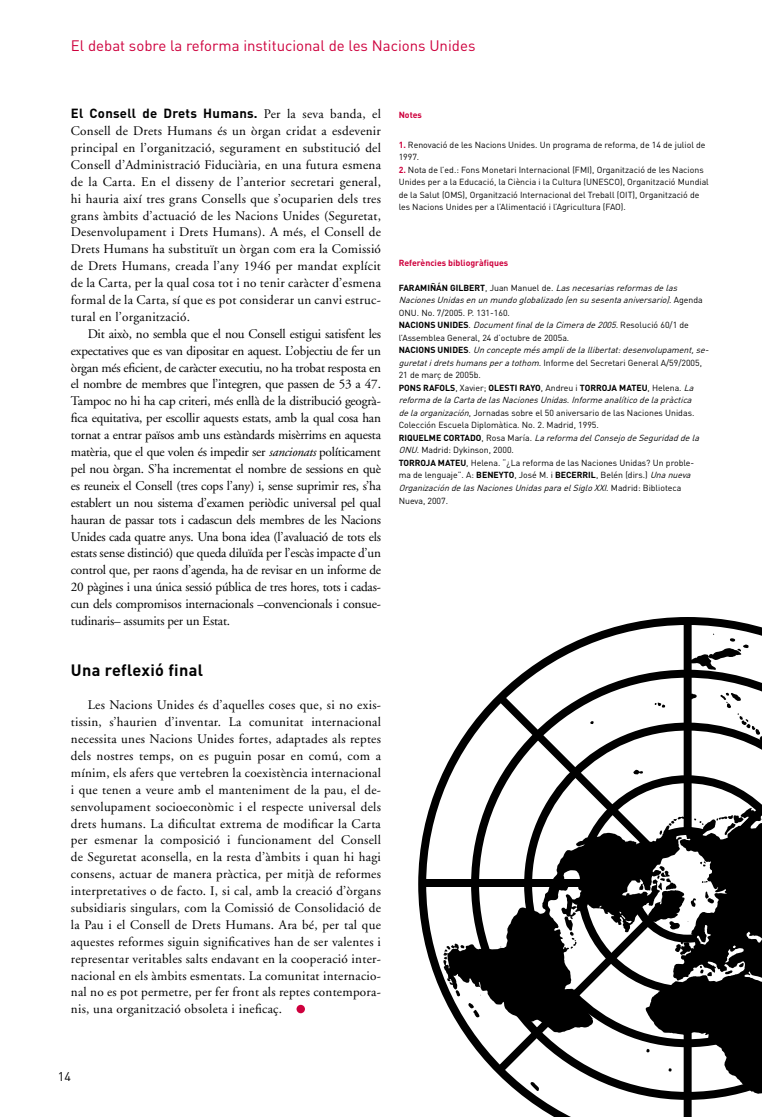
<style>
.page{position:relative;width:762px;height:1117px;background:#fff}
.page>*{position:absolute;margin:0;border:0;box-sizing:border-box;transform-origin:0 0}
.t1{font:700 16.25px "DIN";letter-spacing:.02em;color:#000}
.t2{font:15px "DIN";color:#ce003d}
.t3{font:13.12px/16.9px "Adobe Garamond";letter-spacing:.02em;color:#000;text-align:justify}
.t4{font:700 13.12px "DIN";letter-spacing:.02em;color:#000}
.t5{font:12.5px "DIN";color:#000}
.t6{font:8.75px/12.5px "DIN";color:#000}
.t7{font:700 8.75px "DIN";color:#ce003d}
.s1{font-family:"Adobe Garamond";font-weight:400}
.s2{font-style:italic}
.s3{font-weight:700;color:#ce003d}
.s4{font-weight:700}
</style>
<div class="page">
<svg style="left:296px;top:1004px;width:9px;height:8px"></svg>
<svg style="left:418px;top:617px;width:344px;height:499px"></svg>
<p class="t2" style="left:71px;top:36px;width:406px">El debat sobre la reforma institucional de les Nacions Unides</p>
<p class="t4" style="left:71px;top:105px;width:312px">El Consell de Drets Humans. <span class="s1">Per la seva banda, el</span></p>
<p class="t3" style="left:71px;top:123px;width:312px">Consell de Drets Humans és un òrgan cridat a esdevenir principal en l’organització, segurament en substitució del Consell d’Administració Fiduciària, en una futura esmena de la Carta. En el disseny de l’anterior secretari general, hi hauria així tres grans Consells que s’ocuparien dels tres grans àmbits d’actuació de les Nacions Unides (Seguretat, Desenvolupament i Drets Humans). A més, el Consell de Drets Humans ha substituït un òrgan com era la Comissió de Drets Humans, creada l’any 1946 per mandat explícit de la Carta, per la qual cosa tot i no tenir caràcter d’esmena formal de la Carta, sí que es pot considerar un canvi estruc&shy;tural en l’organització.</p>
<p class="t3" style="left:71px;top:325px;width:312px;text-indent:17px">Dit això, no sembla que el nou Consell estigui satisfent les expectatives que es van dipositar en aquest. L’objectiu de fer un òrgan més eficient, de caràcter executiu, no ha trobat resposta en el nombre de membres que l’integren, que passen de 53 a 47.<br>Tampoc no hi ha cap criteri, més enllà de la distribució geogrà&shy;fica equitativa, per escollir aquests estats, amb la qual cosa han tornat a entrar països amb uns estàndards misèrrims en aquesta matèria, que el que volen és impedir ser <span class="s2">sancionats</span> políticament pel nou òrgan. S’ha incrementat el nombre de sessions en què es reuneix el Consell (tres cops l’any) i, sense suprimir res, s’ha establert un nou sistema d’examen periòdic universal pel qual hauran de passar tots i cadascun dels membres de les Nacions Unides cada quatre anys. Una bona idea (l’avaluació de tots els estats sense distinció) que queda diluïda per l’escàs impacte d’un control que, per raons d’agenda, ha de revisar en un informe de 20 pàgines i una única sessió pública de tres hores, tots i cadas&shy;cun dels compromisos internacionals –convencionals i consue&shy;tudinaris– assumits per un Estat.</p>
<p class="t1" style="left:71px;top:659px;width:134px">Una reflexió final</p>
<p class="t3" style="left:71px;top:696px;width:312px;text-indent:17px">Les Nacions Unides és d’aquelles coses que, si no exis&shy;tissin, s’haurien d’inventar. La comunitat internacional necessita unes Nacions Unides fortes, adaptades als reptes dels nostres temps, on es puguin posar en comú, com a mínim, els afers que vertebren la coexistència internacional i que tenen a veure amb el manteniment de la pau, el de&shy;senvolupament socioeconòmic i el respecte universal dels drets humans. La dificultat extrema de modificar la Carta per esmenar la composició i funcionament del Consell de Seguretat aconsella, en la resta d’àmbits i quan hi hagi consens, actuar de manera pràctica, per mitjà de reformes interpretatives o de facto. I, si cal, amb la creació d’òrgans subsidiaris singulars, com la Comissió de Consolidació de la Pau i el Consell de Drets Humans. Ara bé, per tal que aquestes reformes siguin significatives han de ser valentes i representar veritables salts endavant en la cooperació inter&shy;nacional en els àmbits esmentats. La comunitat internacio&shy;nal no es pot permetre, per fer front als reptes contempora&shy;nis, una organització obsoleta i ineficaç.</p>
<p class="t7" style="left:399px;top:109px;width:25px">Notes</p>
<p class="t6" style="left:399px;top:138px;width:308px"><span class="s3">1.</span> Renovació de les Nacions Unides. Un programa de reforma, de 14 de juliol de<br>1997.</p>
<p class="t6" style="left:399px;top:163px;width:312px"><span class="s3">2.</span> Nota de l’ed.: Fons Monetari Internacional (FMI), Organització de les Nacions Unides per a la Educació, la Ciència i la Cultura (UNESCO), Organització Mundial de la Salut (OMS), Organització Internacional del Treball (OIT), Organització de les Nacions Unides per a l’Alimentació i l’Agricultura (FAO).</p>
<p class="t7" style="left:399px;top:257px;width:111px">Referències bibliogràfiques</p>
<p class="t6" style="left:399px;top:281px;width:314px"><span class="s4">FARAMIÑÁN GILBERT</span>, Juan Manuel de. <span class="s2">Lasnecesariasreformasdelas NacionesUnidasenunmundoglobalizado(ensusesentaaniversario)</span>. A g e n d a ONU. No. 7/2005. P. 131-160.<br><span class="s4">NACIONS UNIDES</span>. <span class="s2">DocumentfinaldelaCimerade2005.</span>Resolució 60/1 de l’Assemblea General, 24 d’octubre de 2005a.<br><span class="s4">N A C I O N S U N I D E S</span> . <span class="s2">Unconceptemésamplidelallibertat:desenvolupament,se&shy;guretatidretshumansperatothom.</span>Informe del Secretari General A/59/2005, 21 de març de 2005b.<br><span class="s4">PONS RAFOLS</span>, Xavier; <span class="s4">OLESTI RAYO</span>, Andreu i <span class="s4">TORROJA MATEU</span>, Helena. <span class="s2">La reformadelaCartadelasNacionesUnidas.Informeanalíticodelapràctica delaorganización</span>, Jornadas sobre el 50 aniversario de las Naciones Unidas.<br>Colección Escuela Diplomàtica. No. 2. Madrid, 1995.<br><span class="s4">R I Q U E L M E C O R TA D O</span> , R o s a M a r í a . <span class="s2">LareformadelConsejodeSeguridaddela ONU</span>. Madrid: Dykinson, 2000.<br><span class="s4">TORROJA MATEU</span>, Helena. “¿La reforma de las Naciones Unidas? Un proble-<br>ma de lenguaje”. A: <span class="s4">BENEYTO</span>, José M. i <span class="s4">BECERRIL</span>, Belén (dirs.) <span class="s2">Unanueva OrganizacióndelasNacionesUnidasparaelSigloXXI</span>. M a d r i d : B i b l i o t e c a<br>Nueva, 2007.</p>
<p class="t5" style="left:58px;top:1068px;width:15px">14</p>
</div>
